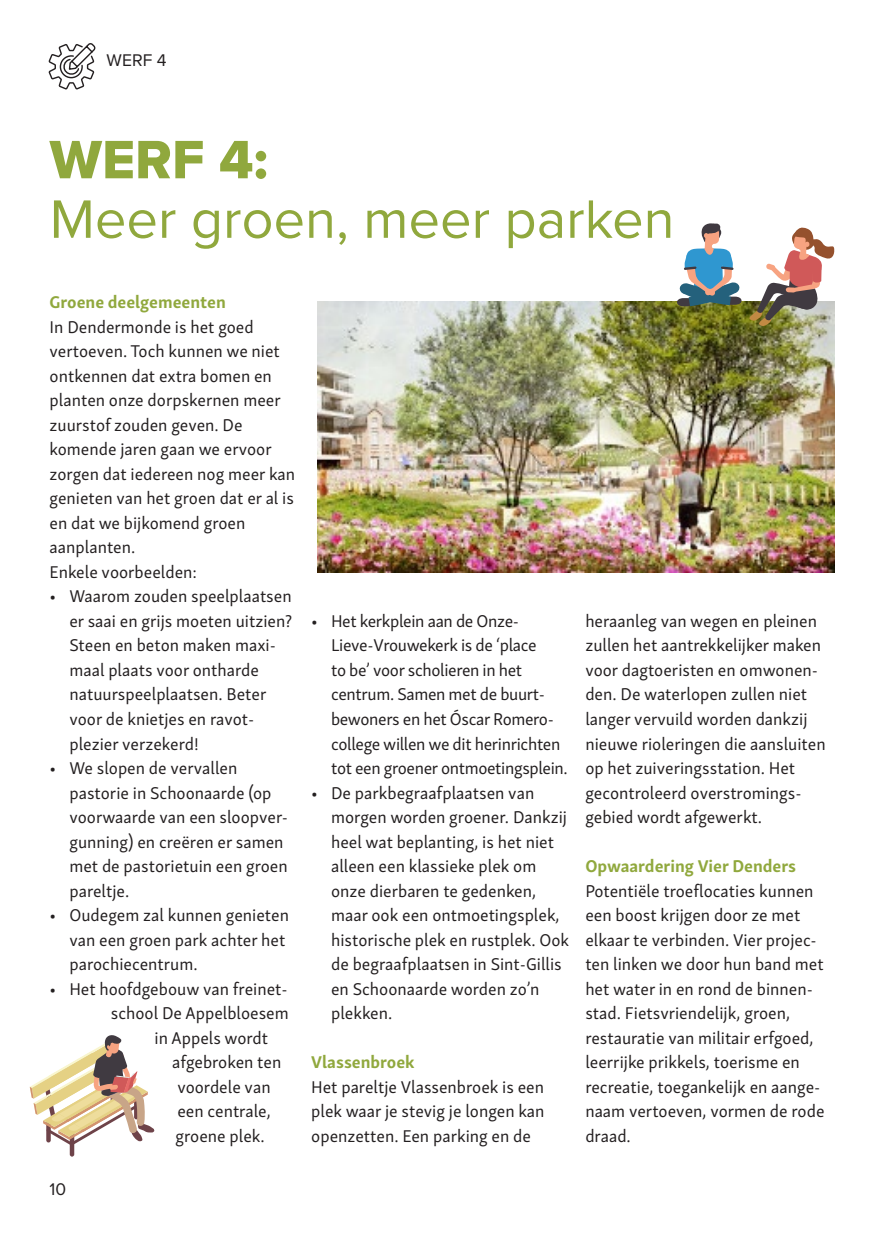
<style>
.page{position:relative;width:883px;height:1241px;background:#fff}
.page>*{position:absolute;margin:0;border:0;box-sizing:border-box;transform-origin:0 0}
.t1{font:56px "Proxima Nova";color:#90a83d}
.t2{font:56px "Proxima Nova Extrabld";color:#90a83d}
.t3{font:17.5px/24.5px "Skolar Sans Latn";color:#231f20}
.t4{font:17.5px/24.5px "Skolar Sans Latn";letter-spacing:-.02em;color:#231f20}
.t5{font:700 17.5px "Skolar Sans Latn";color:#90a83d}
.t6{font:17.5px "Proxima Nova";color:#231f20}
</style>
<div class="page">
<img style="left:317px;top:302px;width:517px;height:270px">
<svg style="left:48px;top:43px;width:48px;height:47px"></svg>
<svg style="left:30px;top:1035px;width:124px;height:121px"></svg>
<div style="left:109px;top:1084px;width:9px;height:5px;background:#f7a381;border-radius:2px"></div>
<svg style="left:675px;top:223px;width:160px;height:104px"></svg>
<p class="t6" style="left:107px;top:47px;width:61px">WERF 4</p>
<h1 class="t2" style="left:50px;top:118px;width:220px">WERF 4:</h1>
<h1 class="t1" style="left:50px;top:177px;width:626px">Meer groen, meer parken</h1>
<p class="t5" style="left:50px;top:288px;width:178px">Groene deelgemeenten</p>
<p class="t3" style="left:50px;top:313px;width:247px">In Dendermonde is het goed vertoeven. Toch kunnen we niet ontkennen dat extra bomen en planten onze dorpskernen meer zuurstof zouden geven. De komende jaren gaan we ervoor zorgen dat iedereen nog meer kan genieten van het groen dat er al is en dat we bijkomend groen aanplanten.<br>Enkele voorbeelden:</p>
<p class="t3" style="left:69px;top:582px;width:224px;text-indent:-20px">• Waarom zouden speelplaatsen er saai en grijs moeten uitzien?<br>Steen en beton maken maxi&shy;maal plaats voor ontharde natuurspeelplaatsen. Beter voor de knietjes en ravot&shy;plezier verzekerd!</p>
<p class="t3" style="left:69px;top:754px;width:220px;text-indent:-20px">• We slopen de vervallen pastorie in Schoonaarde (op voorwaarde van een sloopver&shy;gunning) en creëren er samen met de pastorietuin een groen pareltje.</p>
<p class="t3" style="left:69px;top:901px;width:221px;text-indent:-20px">• Oudegem zal kunnen genieten van een groen park achter het parochiecentrum.</p>
<p class="t3" style="left:50px;top:974px;width:240px">• Het hoofdgebouw van freinet-</p>
<p class="t3" style="left:111px;top:999px;width:179px">school De Appelbloesem</p>
<p class="t3" style="left:155px;top:1023px;width:115px">in Appels wordt</p>
<p class="t3" style="left:172px;top:1048px;width:111px">afgebroken ten</p>
<p class="t3" style="left:177px;top:1072px;width:95px">voordele van</p>
<p class="t3" style="left:177px;top:1097px;width:95px">een centrale,</p>
<p class="t3" style="left:176px;top:1121px;width:91px">groene plek.</p>
<p class="t6" style="left:50px;top:1176px;width:18px">10</p>
<p class="t4" style="left:331px;top:607px;width:238px;text-indent:-20px">• Het kerkplein aan de Onze---<br>Lieve-Vrouwekerk is de ‘place<br>to be’ voor scholieren in het centrum. Samen met de buurt&shy;bewoners en het Óscar Romero&shy;college willen we dit herinrichten tot een groener ontmoetingsplein.</p>
<p class="t3" style="left:331px;top:778px;width:240px;text-indent:-20px">• De parkbegraafplaatsen van morgen worden groener. Dankzij heel wat beplanting, is het niet alleen een klassieke plek om onze dierbaren te gedenken, maar ook een ontmoetingsplek, historische plek en rustplek. Ook de begraafplaatsen in Sint-Gillis en Schoonaarde worden zo’n plekken.</p>
<p class="t5" style="left:311px;top:1047px;width:105px">Vlassenbroek</p>
<p class="t3" style="left:311px;top:1072px;width:235px;text-align:justify">Het pareltje Vlassenbroek is een plek waar je stevig je longen kan openzetten. Een parking en de</p>
<p class="t3" style="left:585px;top:607px;width:242px">heraanleg van wegen en pleinen zullen het aantrekkelijker maken voor dagtoeristen en omwonen&shy;den. De waterlopen zullen niet langer vervuild worden dankzij nieuwe rioleringen die aansluiten op het zuiveringsstation. Het gecontroleerd overstromings&shy;gebied wordt afgewerkt.</p>
<p class="t5" style="left:585px;top:851px;width:212px">Opwaardering Vier Denders</p>
<p class="t3" style="left:585px;top:876px;width:241px">Potentiële troeflocaties kunnen een boost krijgen door ze met elkaar te verbinden. Vier projec&shy;ten linken we door hun band met het water in en rond de binnen&shy;stad. Fietsvriendelijk, groen, restauratie van militair erfgoed, leerrijke prikkels, toerisme en recreatie, toegankelijk en aange&shy;naam vertoeven, vormen de rode draad.</p>
</div>
